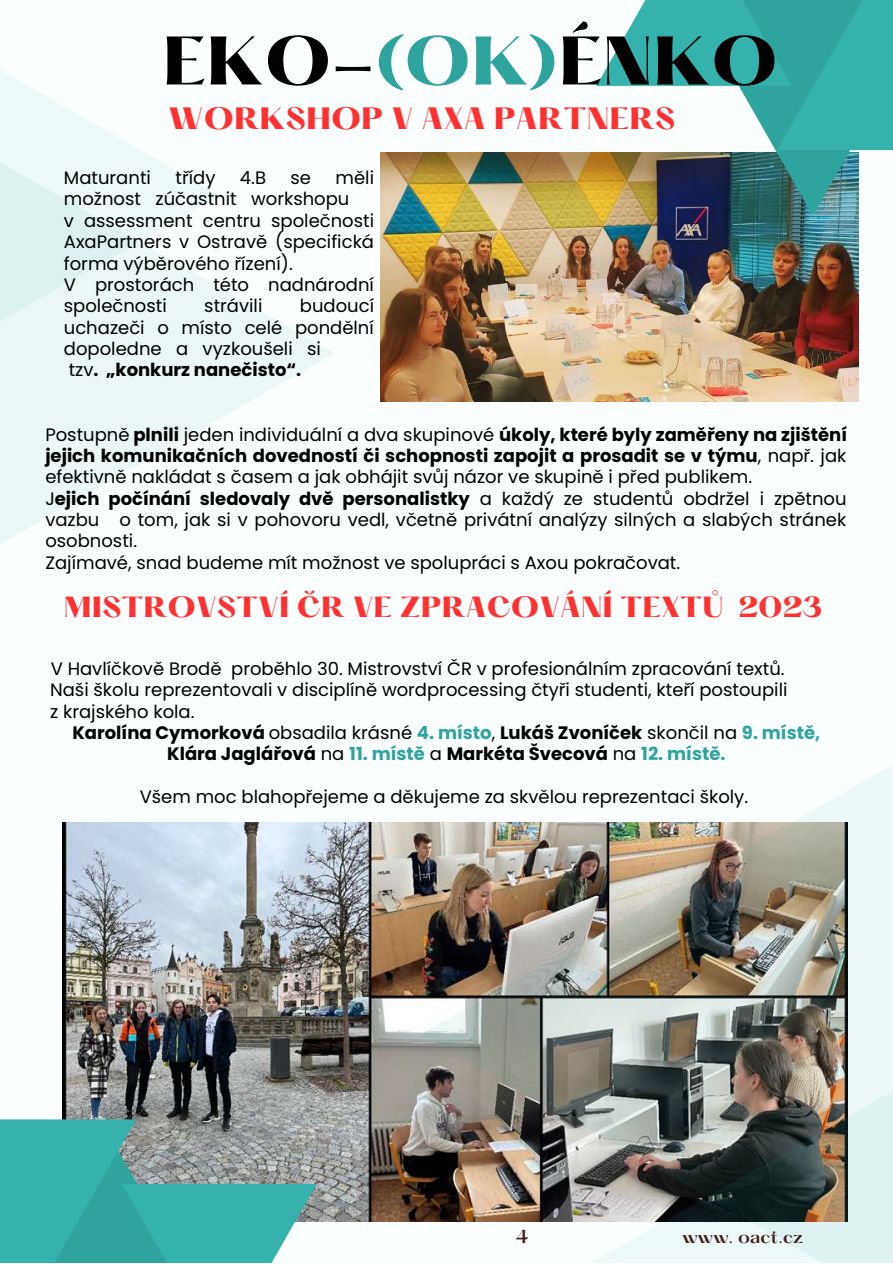
<style>
.page{position:relative;width:893px;height:1264px;background:#fff}
.page>*{position:absolute;margin:0;border:0;box-sizing:border-box;transform-origin:0 0}
.t1{font:800 60px "Hatton";color:#000}
.t2{font:800 27px "Hatton";color:#ff3131}
.t3{font:800 25.5px "Hatton";color:#ff3131}
.t4{font:18px/21.3px "Poppins";color:#000}
.t5{font:700 18px/21.3px "Poppins";color:#000;text-align:center}
.t6{font:600 16.5px "Hatton";color:#3f2118}
.s1{color:#2ea49d}
.s2{font-weight:700}
.s3{font-weight:400}
</style>
<div class="page">
<div style="left:0;top:0;width:892px;height:1262px;background:#fbffff"></div>
<img style="left:381px;top:152px;width:477px;height:250px">
<svg style="left:0;top:288px;width:333px;height:256px"></svg>
<svg style="left:0;top:70px;width:220px;height:393px;fill:#ebf7f6"></svg>
<img style="left:62px;top:822px;width:360px;height:399px">
<img style="left:422px;top:766px;width:470px;height:456px">
<img style="left:587px;top:875px;width:305px;height:387px">
<svg style="left:136px;top:1119px;width:112px;height:64px;background:#949796"></svg>
<svg style="left:0;top:1119px;width:136px;height:143px;background:#35aea7"></svg>
<svg style="left:122px;top:1183px;width:195px;height:79px;background:#47b5af"></svg>
<img style="left:664px;top:86px;width:228px;height:129px">
<div style="left:777px;top:0;width:115px;height:150px;background:linear-gradient(to right,#2fa69f,#35b4ad)"></div>
<svg style="left:596px;top:0;width:195px;height:86px;background:#4cbab4"></svg>
<h1 class="t1" style="left:162px;top:33px;width:617px">EKO-<span class="s1">(OK)</span>ÉNKO</h1>
<h2 class="t2" style="left:168px;top:106px;width:508px">WORKSHOP V AXA PARTNERS</h2>
<p class="t4" style="left:64px;top:167px;width:89px">Maturanti</p>
<p class="t4" style="left:175px;top:167px;width:41px">třídy</p>
<p class="t4" style="left:240px;top:167px;width:28px">4.B</p>
<p class="t4" style="left:290px;top:167px;width:22px">se</p>
<p class="t4" style="left:64px;top:167px;width:312px;text-indent:272px">měli možnost zúčastnit workshopu<br>v assessment centru společnosti<br>AxaPartners v Ostravě (specifická forma výběrového řízení).<br>V prostorách této nadnárodní společnosti</p>
<p class="t4" style="left:64px;top:295px;width:312px;text-indent:236px">budoucí uchazeči o místo celé pondělní dopoledne a vyzkoušeli si<br>tzv<span class="s2">. „konkurz nanečisto“.</span></p>
<p class="t4" style="left:204px;top:295px;width:60px">strávili</p>
<p class="t4" style="left:45px;top:423px;width:803px">Postupně <span class="s2">plnili</span> jeden individuální a dva skupinové <span class="s2">úkoly, které byly zaměřeny na zjištění jejich komunikačních dovedností či schopnosti zapojit a prosadit se v týmu</span>, např. jak efektivně nakládat s časem a jak obhájit svůj názor ve skupině i před publikem.<br>J<span class="s2">ejich počínání sledovaly dvě personalistky</span> a každý ze studentů obdržel i zpětnou vazbu o tom, jak si v pohovoru vedl, včetně privátní analýzy silných a slabých stránek osobnosti.<br>Zajímavé, snad budeme mít možnost ve spolupráci s Axou pokračovat.</p>
<h3 class="t3" style="left:64px;top:595px;width:759px">MISTROVSTVÍ ČR VE ZPRACOVÁNÍ TEXTŮ 2023</h3>
<p class="t4" style="left:50px;top:657px;width:738px">V Havlíčkově Brodě proběhlo 30. Mistrovství ČR v profesionálním zpracování textů.<br>Naši školu reprezentovali v disciplíně wordprocessing čtyři studenti, kteří postoupili z krajského kola.</p>
<p class="t5" style="left:72px;top:722px;width:749px">Karolína Cymorková <span class="s3">obsadila krásné</span> <span class="s1">4. místo</span><span class="s3">,</span> Lukáš Zvoníček <span class="s3">skončil na</span> <span class="s1">9. místě,<br></span>Klára Jaglářová <span class="s3">na</span> <span class="s1">11. místě</span> <span class="s3">a</span> Markéta Švecová <span class="s3">na</span> <span class="s1">12. místě.</span></p>
<p class="t4" style="left:140px;top:786px;width:610px">Všem moc blahopřejeme a děkujeme za skvělou reprezentaci školy.</p>
<p class="t6" style="left:515px;top:1228px;width:15px">4</p>
<p class="t6" style="left:682px;top:1228px;width:123px">www. oact.cz</p>
</div>
